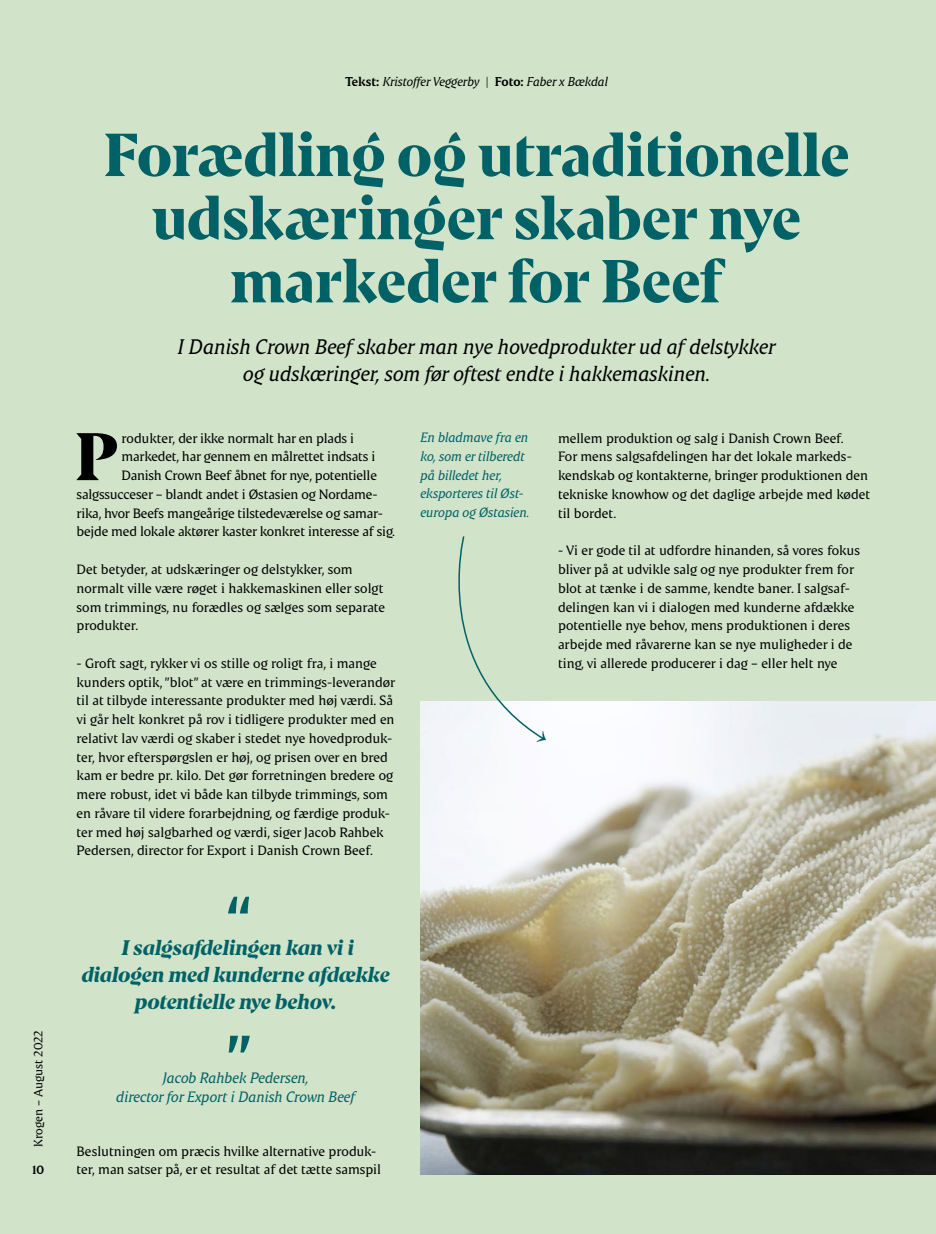
<style>
.page{position:relative;width:936px;height:1234px;background:#fff}
.page>*{position:absolute;margin:0;border:0;box-sizing:border-box;transform-origin:0 0}
.t1{font:700 67.05px "Danish Crown Display";color:#000}
.t2{font:700 60.45px/63.2px "Danish Crown Display";color:#006167;text-align:center}
.t3{font:700 60px "Danish Crown Text";color:#006167}
.t4{font:italic 21px/27px "Danish Crown Text";color:#000;text-align:center}
.t5{font:italic 700 21px/27px "Danish Crown Display";color:#006167;text-align:center}
.t6{font:italic 15px "Danish Crown Text";color:#006167}
.t7{font:13.5px/18.8px "Danish Crown Text";letter-spacing:-.005em;color:#000}
.t8{font:italic 13.5px/18.8px "Danish Crown Text";color:#006167}
.t9{font:italic 12.75px "Danish Crown Text";color:#000}
.t10{font:12px "Danish Crown Text";color:#000}
.t11{font:700 12px "Danish Crown Text";color:#000}
.s1{font-weight:700;font-style:normal}
.s2{font-family:"Danish Crown Display";font-weight:700;font-style:normal}
</style>
<div class="page">
<div style="left:0;top:0;width:935px;height:1233px;background:#d1e4ca"></div>
<img style="left:420px;top:701px;width:515px;height:473px">
<svg style="left:430px;top:536px;width:116px;height:206px"></svg>
<p class="t10" style="left:31px;top:1146px;width:117px;rotate:-90deg">Krogen – August 2022</p>
<p class="t11" style="left:32px;top:1162px;width:14px">10</p>
<p class="t9" style="left:345px;top:74px;width:264px"><span class="s1">Tekst:</span> Kristoffer Veggerby <span class="s2">|</span> <span class="s1">Foto:</span> Faber x Bækdal</p>
<h2 class="t2" style="left:104px;top:122px;width:747px">Forædling og utraditionelle udskæringer skaber nye markeder for Beef</h2>
<h3 class="t4" style="left:178px;top:332px;width:599px">I Danish Crown Beef skaber man nye hovedprodukter ud af delstykker og udskæringer, som før oftest endte i hakkemaskinen.</h3>
<h1 class="t1" style="left:75px;top:414px;width:44px">P</h1>
<p class="t7" style="left:122px;top:428px;width:234px">rodukter, der ikke normalt har en plads i</p>
<p class="t7" style="left:122px;top:447px;width:255px">markedet, har gennem en målrettet indsats i</p>
<p class="t7" style="left:122px;top:465px;width:257px">Danish Crown Beef åbnet for nye, potentielle</p>
<p class="t7" style="left:77px;top:484px;width:301px">salgssucceser – blandt andet i Østasien og Nordame-</p>
<p class="t7" style="left:77px;top:503px;width:308px">rika, hvor Beefs mangeårige tilstedeværelse og samar-</p>
<p class="t7" style="left:77px;top:522px;width:320px">bejde med lokale aktører kaster konkret interesse af sig.</p>
<p class="t7" style="left:77px;top:559px;width:310px">Det betyder, at udskæringer og delstykker, som normalt ville være røget i hakkemaskinen eller solgt som trimmings, nu forædles og sælges som separate produkter.</p>
<p class="t7" style="left:77px;top:653px;width:320px">- Groft sagt, rykker vi os stille og roligt fra, i mange kunders optik, ”blot” at være en trimmings-leverandør til at tilbyde interessante produkter med høj værdi. Så vi går helt konkret på rov i tidligere produkter med en relativt lav værdi og skaber i stedet nye hovedproduk&shy;ter, hvor efterspørgslen er høj, og prisen over en bred kam er bedre pr. kilo. Det gør forretningen bredere og mere robust, idet vi både kan tilbyde trimmings, som en råvare til videre forarbejdning, og færdige produk&shy;ter med høj salgbarhed og værdi, siger Jacob Rahbek Pedersen, director for Export i Danish Crown Beef.</p>
<h3 class="t3" style="left:224px;top:880px;width:29px">“</h3>
<h3 class="t5" style="left:82px;top:933px;width:310px">I salgsafdelingen kan vi i dialogen med kunderne afdække potentielle nye behov.</h3>
<h3 class="t3" style="left:224px;top:1018px;width:29px">”</h3>
<p class="t6" style="left:116px;top:1087px;width:240px">director for Export i Danish Crown Beef</p>
<p class="t6" style="left:163px;top:1068px;width:147px">Jacob Rahbek Pedersen,</p>
<p class="t7" style="left:77px;top:1140px;width:306px">Beslutningen om præcis hvilke alternative produk&shy;ter, man satser på, er et resultat af det tætte samspil</p>
<p class="t8" style="left:420px;top:427px;width:111px">En bladmave fra en ko, som er tilberedt på billedet her, eksporteres til Øst&shy;europa og Østasien.</p>
<p class="t7" style="left:558px;top:428px;width:314px">mellem produktion og salg i Danish Crown Beef.<br>For mens salgsafdelingen har det lokale markeds&shy;kendskab og kontakterne, bringer produktionen den tekniske knowhow og det daglige arbejde med kødet til bordet.</p>
<p class="t7" style="left:558px;top:540px;width:303px">- Vi er gode til at udfordre hinanden, så vores fokus bliver på at udvikle salg og nye produkter frem for blot at tænke i de samme, kendte baner. I salgsaf&shy;delingen kan vi i dialogen med kunderne afdække potentielle nye behov, mens produktionen i deres arbejde med råvarerne kan se nye muligheder i de ting, vi allerede producerer i dag – eller helt nye</p>
</div>
